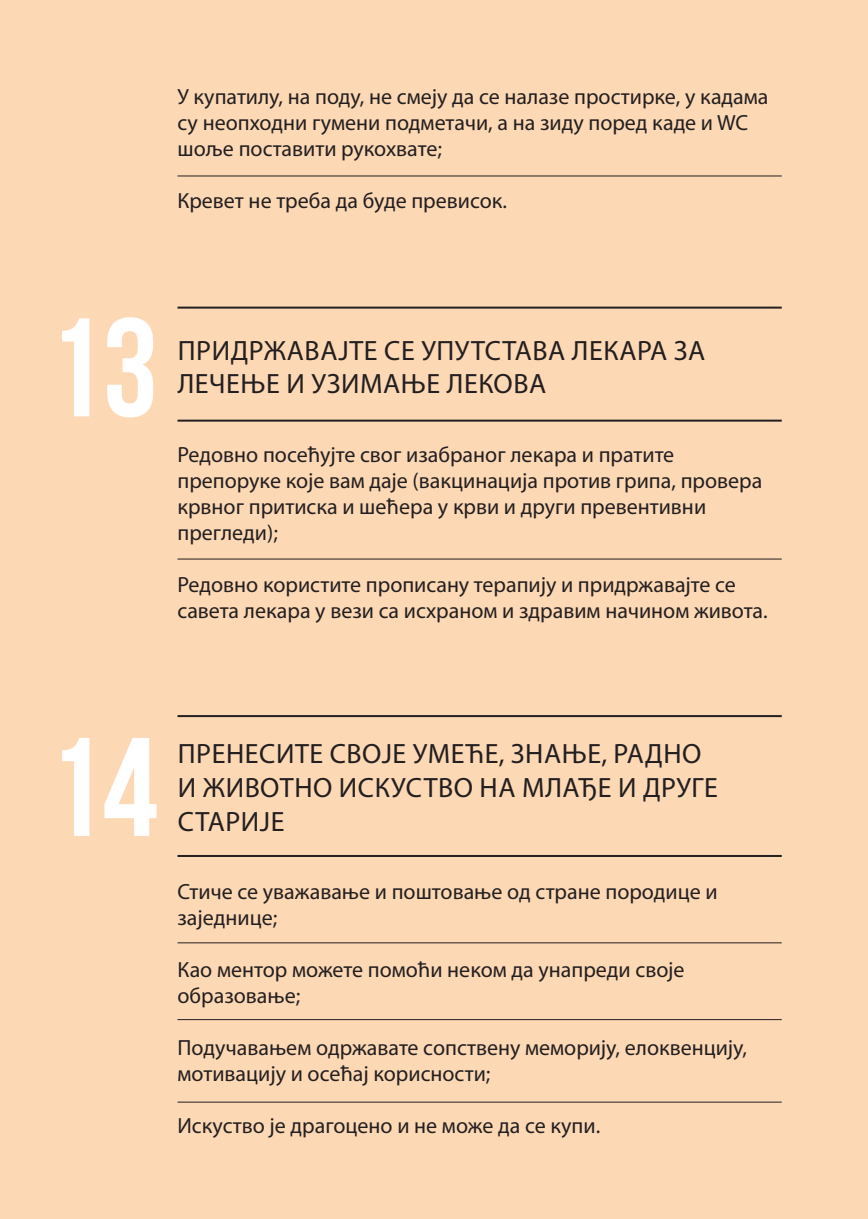
<style>
.page{position:relative;width:868px;height:1219px;background:#fff}
.page>*{position:absolute;margin:0;border:0;box-sizing:border-box;transform-origin:0 0}
.t1{font:700 140px "Bebas Neue";color:#fff}
.t2{font:28px/33.6px "Myriad Pro";letter-spacing:.02em;color:#231f20}
.t3{font:22px/26px "Myriad Pro";color:#231f20}
</style>
<div class="page">
<div style="left:0;top:0;width:867px;height:1219px;background:#fdd8b4"></div>
<hr style="left:177px;top:559px;width:604px;height:1px;background:#231f20">
<hr style="left:177px;top:176px;width:604px;height:1px;background:#231f20">
<hr style="left:177px;top:942px;width:604px;height:1px;background:#231f20">
<hr style="left:177px;top:1019px;width:604px;height:1px;background:#231f20">
<hr style="left:177px;top:1102px;width:604px;height:1px;background:#231f20">
<hr style="left:177px;top:420px;width:604px;height:2px;background:#231f20">
<hr style="left:177px;top:855px;width:604px;height:2px;background:#231f20">
<hr style="left:177px;top:307px;width:604px;height:2px;background:#231f20">
<hr style="left:177px;top:715px;width:604px;height:2px;background:#231f20">
<p class="t3" style="left:177px;top:84px;width:592px">У купатилу, на поду, не смеју да се налазе простирке, у кадама су неопходни гумени подметачи, а на зиду поред каде и WC шоље поставити рукохвате;</p>
<p class="t3" style="left:177px;top:188px;width:331px">Кревет не треба да буде превисок.</p>
<p class="t1" style="left:47px;top:291px;width:112px">13</p>
<p class="t2" style="left:178px;top:334px;width:529px">ПРИДРЖАВАЈТЕ СЕ УПУТСТАВА ЛЕКАРА ЗА</p>
<p class="t2" style="left:178px;top:367px;width:370px">ЛЕЧЕЊЕ И УЗИМАЊЕ ЛЕКОВА</p>
<p class="t3" style="left:177px;top:442px;width:586px">Редовно посећујте свог изабраног лекара и пратите препоруке које вам даје (вакцинација против грипа, провера крвног притиска и шећера у крви и други превентивни прегледи);</p>
<p class="t3" style="left:177px;top:572px;width:591px">Редовно користите прописану терапију и придржавајте се савета лекара у вези са исхраном и здравим начином живота.</p>
<p class="t1" style="left:47px;top:711px;width:112px">14</p>
<p class="t2" style="left:178px;top:738px;width:541px">ПРЕНЕСИТЕ СВОЈЕ УМЕЋЕ, ЗНАЊЕ, РАДНО<br>И ЖИВОТНО ИСКУСТВО НА МЛАЂЕ И ДРУГЕ<br>СТАРИЈЕ</p>
<p class="t3" style="left:177px;top:879px;width:541px">Стиче се уважавање и поштовање од стране породице и заједнице;</p>
<p class="t3" style="left:177px;top:957px;width:508px">Као ментор можете помоћи неком да унапреди своје образовање;</p>
<p class="t3" style="left:177px;top:1035px;width:571px">Подучавањем одржавате сопствену меморију, елоквенцију, мотивацију и осећај корисности;</p>
<p class="t3" style="left:177px;top:1113px;width:424px">Искуство је драгоцено и не може да се купи.</p>
</div>
